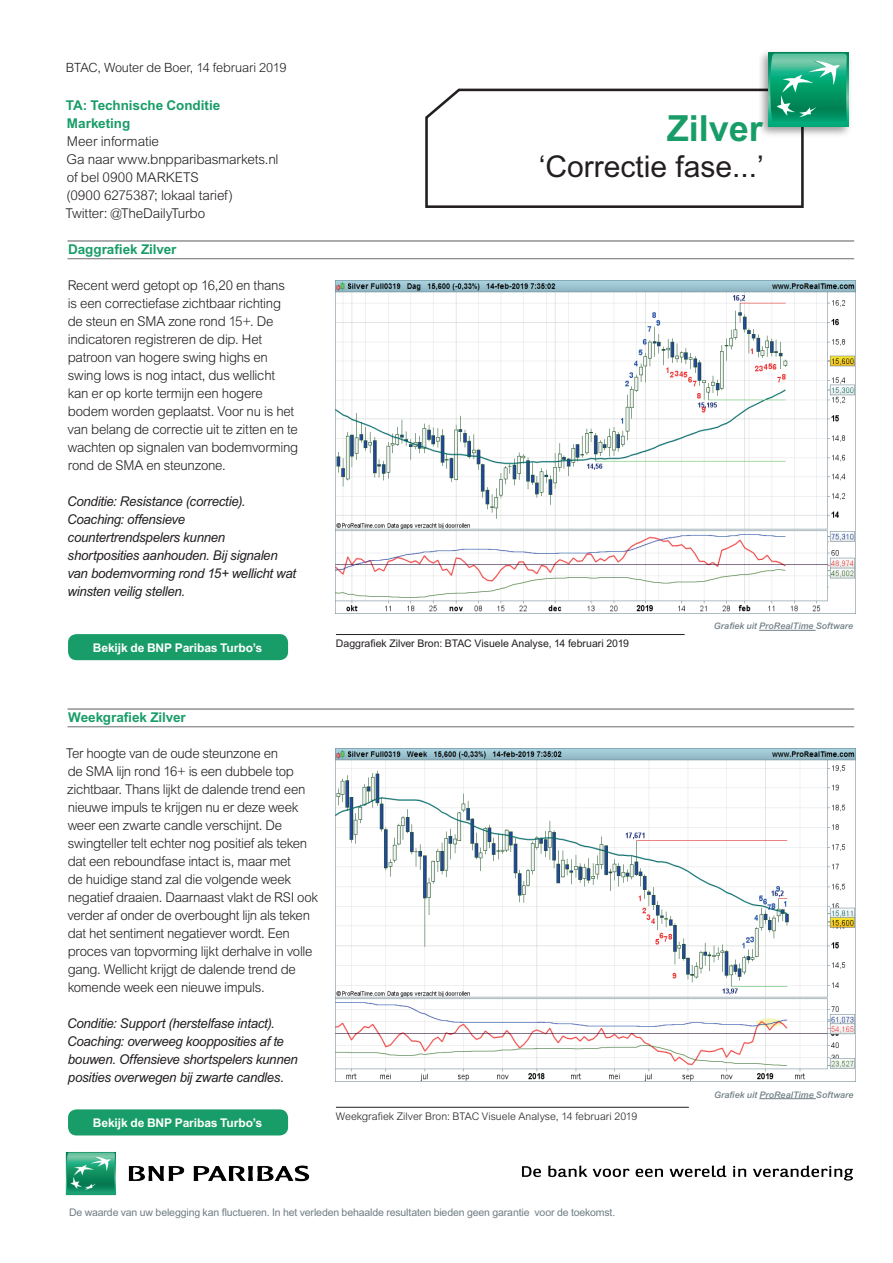
<style>
.page{position:relative;width:893px;height:1263px;background:#fff}
.page>*{position:absolute;margin:0;border:0;box-sizing:border-box;transform-origin:0 0}
.t1{font:700 36px "Arial MT Std";color:#199d68}
.t2{font:30px "Arial MT Std";color:#231f20}
.t3{font:300 13.5px/18px "Arial MT Std";letter-spacing:-.025em;color:#231f20}
.t4{font:italic 13.5px/18px "Arial MT Std";letter-spacing:-.02em;color:#231f20}
.t5{font:700 13.5px/18px "Arial MT Std";letter-spacing:-.005em;color:#199d68}
.t6{font:300 12.75px "Arial MT Std";letter-spacing:-.01em;color:#231f20}
.t7{font:700 12px "Arial MT Std";letter-spacing:-.01em;color:#fff}
.t8{font:10.5px "Arial MT Std";letter-spacing:-.01em;color:#6f7e85}
.t9{font:300 10.5px "Arial MT Std";color:#231f20}
.t10{font:10.5px "Arial MT Std";color:#231f20}
.t11{font:italic 500 9px "Arial MT Std";letter-spacing:.01em;color:#6f7e85}
</style>
<div class="page">
<hr style="left:68px;top:240px;width:786px;height:2px;background:#6c6d70">
<hr style="left:68px;top:258px;width:786px;height:1px;background:#6c6d70">
<hr style="left:68px;top:708px;width:786px;height:2px;background:#6c6d70">
<hr style="left:68px;top:726px;width:786px;height:1px;background:#6c6d70">
<img style="left:336px;top:281px;width:519px;height:333px">
<img style="left:336px;top:748px;width:519px;height:334px">
<hr style="left:336px;top:634px;width:349px;height:1px;background:#231f20">
<hr style="left:336px;top:1107px;width:353px;height:1px;background:#231f20">
<div style="left:68px;top:634px;width:220px;height:26px;background:#199d68;border-radius:9px"></div>
<div style="left:68px;top:1109px;width:220px;height:26px;background:#199d68;border-radius:9px"></div>
<img style="left:764px;top:52px;width:86px;height:80px">
<svg style="left:769px;top:52px;width:79px;height:75px"></svg>
<svg style="left:426px;top:54px;width:421px;height:153px"></svg>
<hr style="left:759px;top:1098px;width:57px;height:1px;background:#6f7e85">
<hr style="left:759px;top:630px;width:57px;height:1px;background:#6f7e85">
<img style="left:522px;top:1165px;width:331px;height:16px">
<img style="left:65px;top:1152px;width:245px;height:44px">
<p class="t6" style="left:66px;top:60px;width:222px">BTAC, Wouter de Boer, 14 februari 2019</p>
<p class="t5" style="left:66px;top:96px;width:156px">TA: Technische Conditie<br>Marketing</p>
<p class="t3" style="left:66px;top:133px;width:214px">Meer informatie<br>Ga naar www.bnpparibasmarkets.nl of bel 0900 MARKETS<br>(0900 6275387; lokaal tarief)<br>Twitter: @TheDailyTurbo</p>
<p class="t5" style="left:68px;top:240px;width:110px">Daggrafiek Zilver</p>
<p class="t3" style="left:67px;top:277px;width:232px">Recent werd getopt op 16,20 en thans<br>is een correctiefase zichtbaar richting de steun en SMA zone rond 15+. De indicatoren registreren de dip. Het patroon van hogere swing highs en swing lows is nog intact, dus wellicht kan er op korte termijn een hogere bodem worden geplaatst. Voor nu is het van belang de correctie uit te zitten en te wachten op signalen van bodemvorming rond de SMA en steunzone.</p>
<p class="t4" style="left:67px;top:492px;width:231px">Conditie: Resistance (correctie).<br>Coaching: offensieve countertrendspelers kunnen shortposities aanhouden. Bij signalen van bodemvorming rond 15+ wellicht wat winsten veilig stellen.</p>
<p class="t7" style="left:93px;top:640px;width:171px">Bekijk de BNP Paribas Turbo’s</p>
<h1 class="t1" style="left:667px;top:107px;width:98px">Zilver</h1>
<h2 class="t2" style="left:539px;top:149px;width:227px">‘Correctie fase...’</h2>
<p class="t10" style="left:336px;top:638px;width:295px">Daggrafiek Zilver Bron: BTAC Visuele Analyse, 14 februari 2019</p>
<p class="t11" style="left:714px;top:621px;width:141px">Grafiek uit ProRealTime Software</p>
<p class="t5" style="left:68px;top:708px;width:119px">Weekgrafiek Zilver</p>
<p class="t3" style="left:66px;top:744px;width:253px">Ter hoogte van de oude steunzone en<br>de SMA lijn rond 16+ is een dubbele top zichtbaar. Thans lijkt de dalende trend een nieuwe impuls te krijgen nu er deze week weer een zwarte candle verschijnt. De swingteller telt echter nog positief als teken dat een reboundfase intact is, maar met<br>de huidige stand zal die volgende week negatief draaien. Daarnaast vlakt de RSI ook verder af onder de overbought lijn als teken dat het sentiment negatiever wordt. Een proces van topvorming lijkt derhalve in volle gang. Wellicht krijgt de dalende trend de komende week een nieuwe impuls.</p>
<p class="t4" style="left:67px;top:1014px;width:232px">Conditie: Support (herstelfase intact).<br>Coaching: overweeg koopposities af te bouwen. Offensieve shortspelers kunnen posities overwegen bij zwarte candles.</p>
<p class="t7" style="left:93px;top:1116px;width:171px">Bekijk de BNP Paribas Turbo’s</p>
<p class="t9" style="left:336px;top:1110px;width:303px">Weekgrafiek Zilver Bron: BTAC Visuele Analyse, 14 februari 2019</p>
<p class="t11" style="left:714px;top:1089px;width:141px">Grafiek uit ProRealTime Software</p>
<p class="t8" style="left:69px;top:1206px;width:548px">De waarde van uw belegging kan fluctueren. In het verleden behaalde resultaten bieden geen garantie voor de toekomst.</p>
</div>
